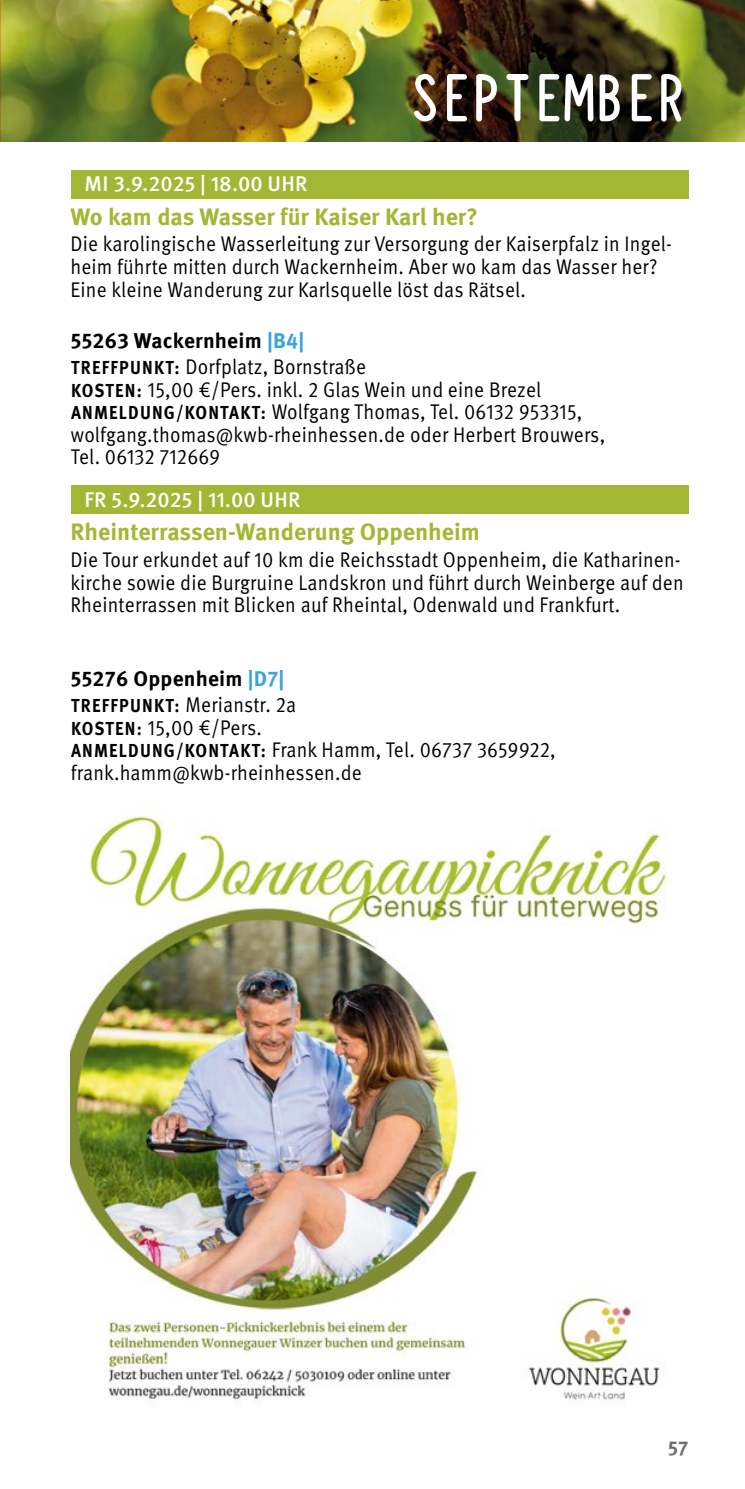
<style>
.page{position:relative;width:745px;height:1489px;background:#fff}
.page>*{position:absolute;margin:0;border:0;box-sizing:border-box;transform-origin:0 0}
.t1{font:700 75px "Typewriter Condensed";letter-spacing:-.04em;color:#fff}
.t2{font:700 23.75px "Meta Pro";color:#a2b734}
.t3{font:21.25px/22.5px "Meta Pro";letter-spacing:.01em;color:#000;scale:.9 1}
.t4{font:21.25px/22.5px "Meta Pro Norm";letter-spacing:.01em;color:#000;scale:.9 1}
.t5{font:700 21.25px "Meta Pro";letter-spacing:.01em;color:#000}
.t6{font:500 21.25px "Meta Pro";color:#fff}
.t7{font:700 20px "Meta Pro";color:#706f6f}
.s1{color:#3ea3dc}
.s2{font-family:"Meta Pro";font-weight:700;font-size:18.75px}
</style>
<div class="page">
<img style="left:0;top:0;width:744px;height:142px">
<div style="left:71px;top:170px;width:616px;height:28px;background:#a2b734"></div>
<div style="left:71px;top:485px;width:616px;height:29px;background:#a2b734"></div>
<img style="left:70px;top:816px;width:597px;height:584px">
<h1 class="t1" style="left:408px;top:44px;width:281px">SEPTEMBER</h1>
<p class="t6" style="left:85px;top:167px;width:224px">MI 3.9.2025 | 18.00 UHR</p>
<p class="t2" style="left:70px;top:198px;width:409px">Wo kam das Wasser für Kaiser Karl her?</p>
<p class="t3" style="left:70px;top:231px;width:669px">Die karolingische Wasserleitung zur Versorgung der Kaiserpfalz in Ingel&shy;heim führte mitten durch Wackernheim. Aber wo kam das Wasser her?<br>Eine kleine Wanderung zur Karlsquelle löst das Rätsel.</p>
<p class="t5" style="left:71px;top:324px;width:235px">55263 Wackernheim <span class="s1">|B4|</span></p>
<p class="t4" style="left:71px;top:354px;width:594px"><span class="s2">TREFFPUNKT:</span> Dorfplatz, Bornstraße<br><span class="s2">KOSTEN:</span> 15,00 €/Pers. inkl. 2 Glas Wein und eine Brezel <span class="s2">ANMELDUNG/KONTAKT:</span> Wolfgang Thomas, Tel. 06132 953315, wolfgang.thomas@kwb-rheinhessen.de oder Herbert Brouwers, Tel. 06132 712669</p>
<p class="t6" style="left:85px;top:483px;width:217px">FR 5.9.2025 | 11.00 UHR</p>
<p class="t2" style="left:70px;top:513px;width:411px">Rheinterrassen-Wanderung Oppenheim</p>
<p class="t3" style="left:70px;top:547px;width:682px">Die Tour erkundet auf 10 km die Reichsstadt Oppenheim, die Katharinen&shy;kirche sowie die Burgruine Landskron und führt durch Weinberge auf den<br>Rheinterrassen mit Blicken auf Rheintal, Odenwald und Frankfurt.</p>
<p class="t5" style="left:71px;top:662px;width:215px">55276 Oppenheim <span class="s1">|D7|</span></p>
<p class="t4" style="left:71px;top:692px;width:540px"><span class="s2">TREFFPUNKT:</span> Merianstr. 2a<br><span class="s2">KOSTEN:</span> 15,00 €/Pers.<br><span class="s2">ANMELDUNG/KONTAKT:</span> Frank Hamm, Tel. 06737 3659922, frank.hamm@kwb-rheinhessen.de</p>
<p class="t7" style="left:667px;top:1431px;width:22px">57</p>
</div>
